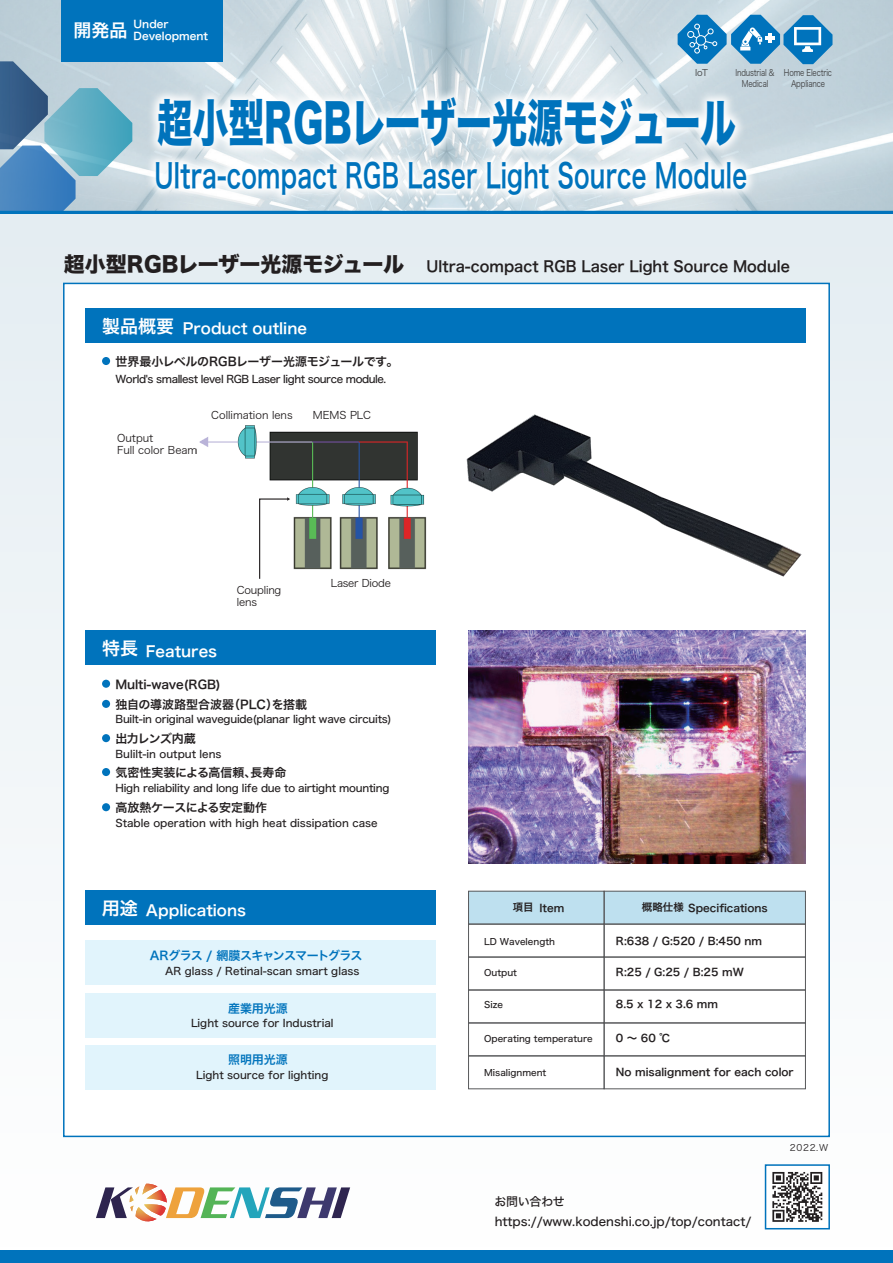
<style>
.page{position:relative;width:893px;height:1263px;background:#fff}
.page>*{position:absolute;margin:0;border:0;box-sizing:border-box;transform-origin:0 0}
.t1{font:51px "Hiragino Sans W8";letter-spacing:-.005em;color:#0073bc;scale:.7 1}
.t2{font:33px "Hiragino Sans W6";letter-spacing:.01em;color:#0073bc;scale:.7 1}
.t3{font:15px "Hiragino Sans W6";color:#231f20;scale:.96 1}
.t4{font:15px "Hiragino Sans W6";color:#fff}
.t5{font:12px/20.1px "Hiragino Sans W6";letter-spacing:-.01em;color:#231f20}
.t6{font:12px "Hiragino Sans W5";color:#231f20}
.t7{font:12px "Hiragino Sans W6";letter-spacing:-.065em;color:#0073bc}
.t8{font:12px "Hiragino Sans W6";letter-spacing:-.035em;color:#0073bc}
.t9{font:12px "Hiragino Sans W6";letter-spacing:-.05em;color:#231f20}
.t10{font:10.5px "Hiragino Sans W5";color:#231f20}
.t11{font:10.5px "Hiragino Sans W6";color:#231f20}
.t12{font:10.5px "Hiragino Sans W5";letter-spacing:-.02em;color:#231f20}
.t13{font:10.5px "Hiragino Sans W5";letter-spacing:-.04em;color:#231f20}
.t14{font:10.5px/12.3px "Hiragino Sans W3";color:#231f20}
.t15{font:10.5px/12.3px "Hiragino Sans W3";letter-spacing:-.02em;color:#231f20}
.t16{font:10.5px/12px "Hiragino Sans W6";color:#fff}
.t17{font:9px "Hiragino Sans W5";color:#231f20}
.t18{font:9px/10.8px "Hiragino Sans W3";letter-spacing:-.02em;color:#3e3e3f;text-align:center;scale:.8 1}
.t19{font:9px "Hiragino Sans W3";color:#231f20}
.t20{font:9px "Hiragino Sans W3";letter-spacing:-.02em;color:#3e3e3f}
.s1{font-family:"Hiragino Sans W8";font-size:21px}
.s2{font-size:18px}
</style>
<div class="page">
<div style="left:0;top:214px;width:893px;height:1036px;background:linear-gradient(to bottom,#e4edf2,#fffefe)"></div>
<svg style="left:96px;top:1184px;width:254px;height:42px"></svg>
<div style="left:63px;top:283px;width:767px;height:854px;background:#fff;border:2px solid #0073bc"></div>
<div style="left:85px;top:940px;width:350px;height:45px;background:#e1f4fc"></div>
<div style="left:85px;top:993px;width:350px;height:44px;background:#e1f4fc"></div>
<div style="left:85px;top:1046px;width:350px;height:44px;background:#e1f4fc"></div>
<div style="left:85px;top:891px;width:350px;height:34px;background:#0073bc"></div>
<div style="left:85px;top:309px;width:721px;height:34px;background:#0073bc"></div>
<div style="left:0;top:1250px;width:893px;height:13px;background:#0073bc"></div>
<img style="left:0;top:0;width:893px;height:211px">
<img style="left:97px;top:39px;width:708px;height:270px">
<div style="left:61px;top:0;width:162px;height:62px;background:#0073bc"></div>
<svg style="left:0;top:61px;width:132px;height:150px;background:#77a6c2"></svg>
<hr style="left:0;top:211px;width:893px;height:3px;background:#0073bc">
<div style="left:102px;top:357px;width:8px;height:8px;background:#0073bc;border-radius:50%"></div>
<div style="left:765px;top:1164px;width:65px;height:65px;background:#fff;border:2px solid #0073bc"></div>
<svg style="left:772px;top:1172px;width:50px;height:50px"></svg>
<div style="left:102px;top:680px;width:8px;height:8px;background:#0073bc;border-radius:50%"></div>
<div style="left:102px;top:700px;width:8px;height:8px;background:#0073bc;border-radius:50%"></div>
<div style="left:102px;top:734px;width:8px;height:8px;background:#0073bc;border-radius:50%"></div>
<div style="left:102px;top:768px;width:8px;height:8px;background:#0073bc;border-radius:50%"></div>
<div style="left:102px;top:803px;width:8px;height:8px;background:#0073bc;border-radius:50%"></div>
<div style="left:85px;top:630px;width:350px;height:34px;background:#0073bc"></div>
<img style="left:435px;top:414px;width:367px;height:225px">
<svg style="left:259px;top:570px;width:2px;height:9px"></svg>
<img style="left:199px;top:425px;width:228px;height:145px">
<img style="left:468px;top:630px;width:338px;height:233px">
<div style="left:469px;top:891px;width:135px;height:33px;background:#bee0ef"></div>
<div style="left:604px;top:891px;width:201px;height:33px;background:#bee0ef"></div>
<div style="left:468px;top:891px;width:136px;height:33px;border:1px solid #57585a"></div>
<div style="left:604px;top:891px;width:202px;height:33px;border:1px solid #57585a"></div>
<div style="left:468px;top:924px;width:136px;height:33px;border:1px solid #57585a"></div>
<div style="left:604px;top:924px;width:202px;height:33px;border:1px solid #57585a"></div>
<div style="left:468px;top:957px;width:136px;height:33px;border:1px solid #57585a"></div>
<div style="left:604px;top:957px;width:202px;height:33px;border:1px solid #57585a"></div>
<div style="left:468px;top:990px;width:136px;height:33px;border:1px solid #57585a"></div>
<div style="left:604px;top:990px;width:202px;height:33px;border:1px solid #57585a"></div>
<div style="left:468px;top:1023px;width:136px;height:33px;border:1px solid #57585a"></div>
<div style="left:604px;top:1023px;width:202px;height:33px;border:1px solid #57585a"></div>
<div style="left:468px;top:1056px;width:136px;height:33px;border:1px solid #57585a"></div>
<div style="left:604px;top:1056px;width:202px;height:33px;border:1px solid #57585a"></div>
<svg style="left:783px;top:15px;width:49px;height:49px"></svg>
<svg style="left:731px;top:15px;width:49px;height:49px"></svg>
<svg style="left:678px;top:15px;width:49px;height:49px"></svg>
<div style="left:687px;top:31px;width:7px;height:7px;border:1px solid #fff;border-radius:50%"></div>
<svg style="left:690px;top:24px;width:27px;height:29px"></svg>
<svg style="left:794px;top:27px;width:27px;height:25px"></svg>
<svg style="left:740px;top:28px;width:35px;height:22px"></svg>
<p class="t16" style="left:73px;top:18px;width:136px;text-indent:60px">Under<br><sup>開発品</sup> Development</p>
<p class="t20" style="left:695px;top:64px;width:14px">IoT</p>
<p class="t18" style="left:735px;top:66px;width:51px">Industrial &amp;<br>Medical</p>
<h1 class="t1" style="left:157px;top:94px;width:828px">超小型RGBレーザー光源モジュール</h1>
<h2 class="t2" style="left:155px;top:145px;width:848px">Ultra-compact RGB Laser Light Source Module</h2>
<p class="t18" style="left:784px;top:66px;width:62px">Home Electric<br>Appliance</p>
<h3 class="t3" style="left:64px;top:253px;width:758px"><span class="s1">超小型RGBレーザー光源モジュール</span> Ultra-compact RGB Laser Light Source Module</h3>
<h3 class="t4" style="left:102px;top:315px;width:206px"><span class="s2">製品概要</span> Product outline</h3>
<p class="t5" style="left:115px;top:351px;width:285px">世界最小レベルのRGBレーザー光源モジュールです。</p>
<p class="t13" style="left:115px;top:369px;width:272px">World's smallest level RGB Laser light source module.</p>
<p class="t14" style="left:117px;top:431px;width:82px">Output<br>Full color Beam</p>
<p class="t14" style="left:211px;top:408px;width:83px">Collimation lens</p>
<p class="t14" style="left:313px;top:408px;width:60px">MEMS PLC</p>
<p class="t15" style="left:237px;top:583px;width:46px">Coupling lens</p>
<p class="t15" style="left:331px;top:576px;width:62px">Laser Diode</p>
<h3 class="t4" style="left:102px;top:637px;width:117px"><span class="s2">特長</span> Features</h3>
<p class="t5" style="left:115px;top:674px;width:193px">Multi-wave(RGB)<br>独自の導波路型合波器（PLC）を搭載</p>
<p class="t12" style="left:115px;top:710px;width:278px">Built-in original waveguide(planar light wave circuits)</p>
<p class="t9" style="left:115px;top:728px;width:82px">出力レンズ内蔵</p>
<p class="t10" style="left:115px;top:744px;width:108px">Bulilt-in output lens</p>
<p class="t5" style="left:115px;top:762px;width:173px">気密性実装による高信頼、長寿命</p>
<p class="t12" style="left:115px;top:778px;width:275px">High reliability and long life due to airtight mounting</p>
<p class="t5" style="left:115px;top:797px;width:153px">高放熱ケースによる安定動作</p>
<p class="t10" style="left:115px;top:813px;width:264px">Stable operation with high heat dissipation case</p>
<h3 class="t4" style="left:102px;top:897px;width:146px"><span class="s2">用途</span> Applications</h3>
<p class="t7" style="left:150px;top:944px;width:214px">ARグラス / 網膜スキャンスマートグラス</p>
<p class="t10" style="left:165px;top:961px;width:196px">AR glass / Retinal-scan smart glass</p>
<p class="t8" style="left:228px;top:997px;width:61px">産業用光源</p>
<p class="t10" style="left:191px;top:1014px;width:144px">Light source for Industrial</p>
<p class="t8" style="left:228px;top:1048px;width:61px">照明用光源</p>
<p class="t10" style="left:196px;top:1065px;width:134px">Light source for lighting</p>
<p class="t11" style="left:513px;top:898px;width:53px">項目 Item</p>
<p class="t11" style="left:642px;top:898px;width:127px">概略仕様 Specifications</p>
<p class="t17" style="left:484px;top:933px;width:72px">LD Wavelength</p>
<p class="t11" style="left:616px;top:931px;width:148px">R:638 / G:520 / B:450 nm</p>
<p class="t11" style="left:616px;top:963px;width:129px">R:25 / G:25 / B:25 mW</p>
<p class="t11" style="left:616px;top:994px;width:104px">8.5 x 12 x 3.6 mm</p>
<p class="t11" style="left:616px;top:1028px;width:55px">0 ～ 60 ℃</p>
<p class="t11" style="left:616px;top:1062px;width:179px">No misalignment for each color</p>
<p class="t17" style="left:484px;top:964px;width:34px">Output</p>
<p class="t17" style="left:484px;top:996px;width:20px">Size</p>
<p class="t17" style="left:484px;top:1030px;width:110px">Operating temperature</p>
<p class="t17" style="left:484px;top:1064px;width:64px">Misalignment</p>
<p class="t6" style="left:494px;top:1190px;width:72px">お問い合わせ</p>
<p class="t6" style="left:495px;top:1210px;width:258px">https://www.kodenshi.co.jp/top/contact/</p>
<p class="t19" style="left:790px;top:1140px;width:40px">2022.W</p>
</div>
